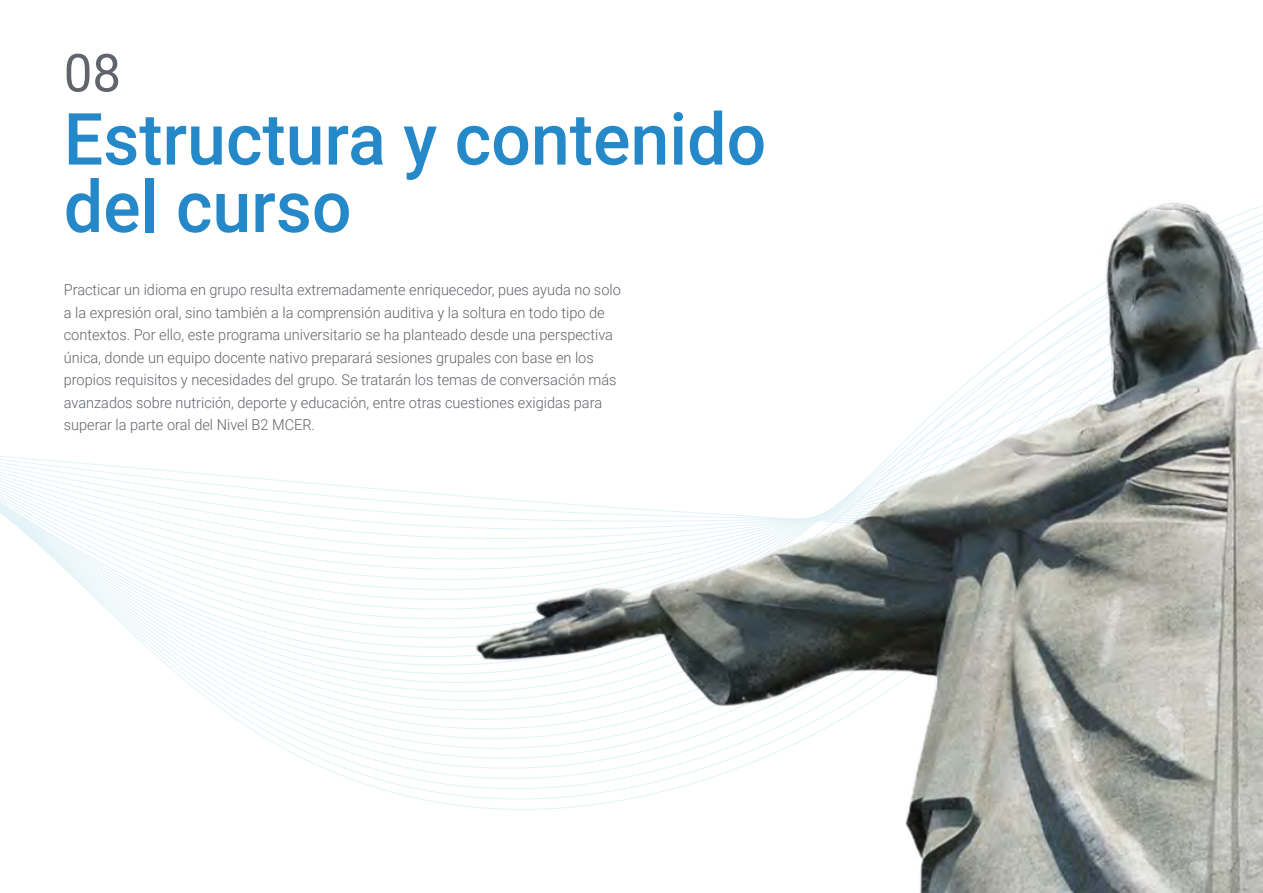
<style>
.page{position:relative;width:1263px;height:893px;background:#fff}
.page>*{position:absolute;margin:0;border:0;box-sizing:border-box;transform-origin:0 0}
.t1{font:500 72px/67.5px "Roboto";color:#2488c9}
.t2{font:52.5px "Roboto";color:#61646a}
.t3{font:300 15px/22.5px "Roboto";color:#61646a}
</style>
<div class="page">
<svg style="left:0;top:456px;width:468px;height:351px"></svg>
<img style="left:468px;top:202px;width:795px;height:691px">
<h2 class="t2" style="left:64px;top:36px;width:59px">08</h2>
<h1 class="t1" style="left:64px;top:103px;width:704px">Estructura y contenido del curso</h1>
<p class="t3" style="left:64px;top:278px;width:559px">Practicar un idioma en grupo resulta extremadamente enriquecedor, pues ayuda no solo a la expresión oral, sino también a la comprensión auditiva y la soltura en todo tipo de contextos. Por ello, este programa universitario se ha planteado desde una perspectiva única, donde un equipo docente nativo preparará sesiones grupales con base en los propios requisitos y necesidades del grupo. Se tratarán los temas de conversación más avanzados sobre nutrición, deporte y educación, entre otras cuestiones exigidas para superar la parte oral del Nivel B2 MCER.</p>
</div>
